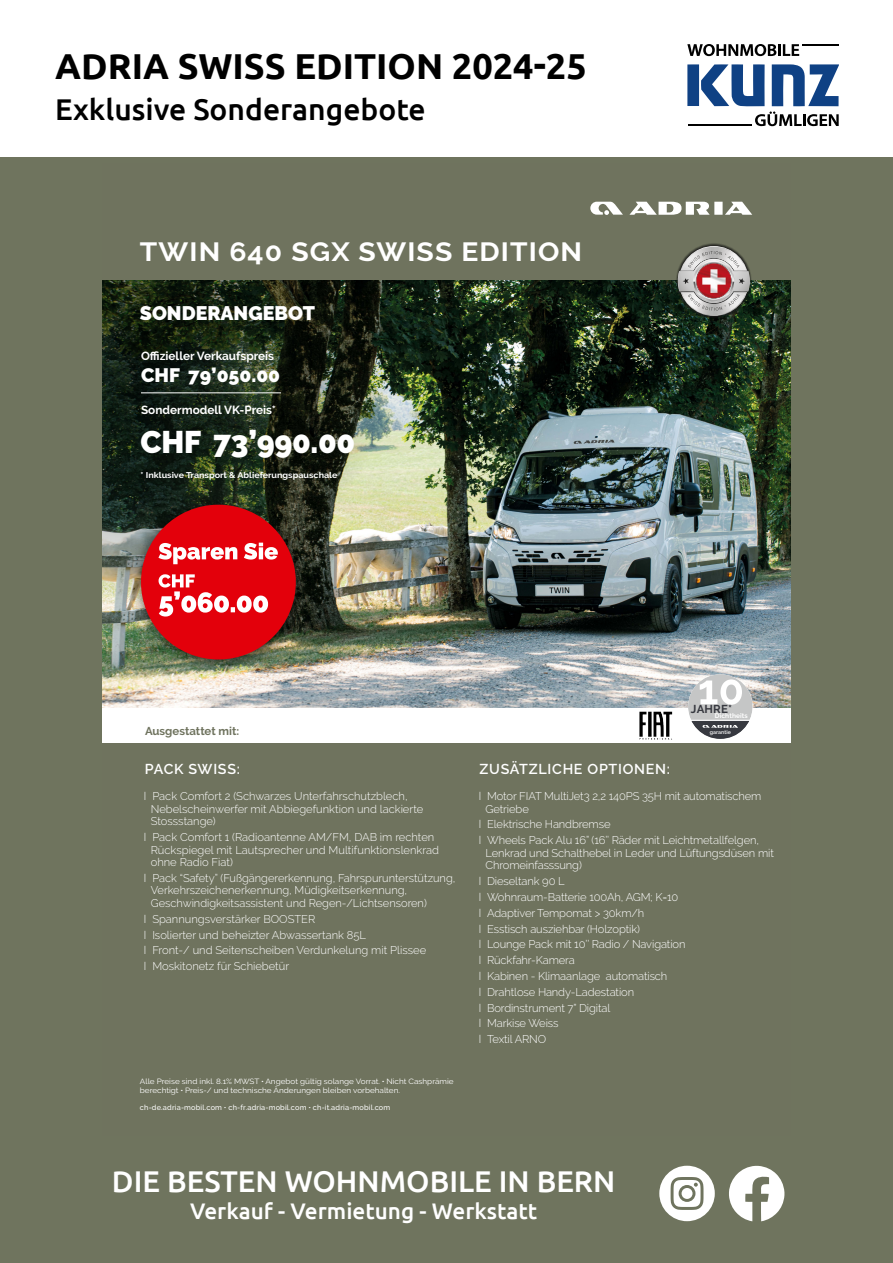
<style>
.page{position:relative;width:893px;height:1263px;background:#fff}
.page>*{position:absolute;margin:0;border:0;box-sizing:border-box;transform-origin:0 0}
.t1{font:700 36px "Ubuntu";color:#000}
.t2{font:900 31.2px "Raleway";letter-spacing:-.01em;color:#fff}
.t3{font:500 30px "Ubuntu";color:#fff}
.t4{font:500 30px "Ubuntu";color:#000}
.t5{font:700 26.25px "Raleway";letter-spacing:.04em;color:#fff;scale:1.08 1}
.t6{font:500 22.5px "Ubuntu";color:#fff}
.t7{font:900 19.5px "Raleway";color:#fff}
.t8{font:900 19.35px "Raleway";color:#fff}
.t9{font:600 14.25px "Raleway";letter-spacing:.05em;color:#fff}
.t10{font:700 11.85px "Raleway";color:#fff}
.t11{font:700 11.55px "Raleway";letter-spacing:.015em;color:#373940}
.t12{font:700 11.4px "Raleway";color:#6f735e}
.t13{font:300 11.25px/15.8px "Raleway";letter-spacing:-.01em;color:#fff}
.t14{font:700 8.4px "Raleway";color:#fff;scale:1.08 1}
.t15{font:7.65px/9.1px "Raleway";color:#fff;scale:1.08 1}
.t16{font:500 7.35px "Raleway";letter-spacing:.025em;color:#fff}
.t17{font:700 6.6px "Raleway";letter-spacing:.015em;color:#fff}
.t18{font:600 5.25px "Raleway";letter-spacing:.01em;color:#fff}
.s1{font-family:"Humanist 521 BT";font-weight:700}
</style>
<div class="page">
<div style="left:0;top:157px;width:893px;height:1106px;background:#6f745e"></div>
<img style="left:102px;top:281px;width:689px;height:427px">
<img style="left:102px;top:281px;width:289px;height:318px">
<svg style="left:590px;top:202px;width:33px;height:13px"></svg>
<svg style="left:629px;top:202px;width:123px;height:13px"></svg>
<div style="left:129px;top:493px;width:183px;height:183px;background:#000;opacity:.75"></div>
<img style="left:134px;top:498px;width:169px;height:168px">
<hr style="left:141px;top:392px;width:140px;height:1px;background:#fff">
<div style="left:102px;top:708px;width:689px;height:35px;background:#fff"></div>
<svg style="left:678px;top:247px;width:72px;height:68px;background:#a79391"></svg>
<img style="left:639px;top:711px;width:34px;height:29px">
<svg style="left:688px;top:674px;width:65px;height:65px;background:#bebfc1"></svg>
<hr style="left:802px;top:44px;width:36px;height:2px;background:#000">
<svg style="left:687px;top:64px;width:152px;height:62px"></svg>
<svg style="left:687px;top:44px;width:112px;height:12px"></svg>
<hr style="left:688px;top:124px;width:63px;height:2px;background:#000">
<svg style="left:729px;top:1166px;width:55px;height:55px"></svg>
<svg style="left:659px;top:1166px;width:56px;height:55px"></svg>
<h1 class="t1" style="left:55px;top:45px;width:195px">ADRIA SWISS</h1>
<h1 class="t1" style="left:294px;top:45px;width:294px">EDITI ON 2024-25</h1>
<h3 class="t4" style="left:55px;top:91px;width:372px">Exklusive Sonderangebote</h3>
<h3 class="t5" style="left:140px;top:237px;width:411px">TWIN 640 SGX SWISS EDITION</h3>
<h3 class="t7" style="left:140px;top:301px;width:177px">SONDERANGEBOT</h3>
<p class="t10" style="left:141px;top:349px;width:135px">Offizieller Verkaufspreis</p>
<h3 class="t8" style="left:141px;top:364px;width:141px">CHF 79’050.00</h3>
<p class="t10" style="left:141px;top:403px;width:136px">Sondermodell VK-Preis*</p>
<h2 class="t2" style="left:141px;top:424px;width:216px">CHF 73’990.00</h2>
<p class="t14" style="left:141px;top:470px;width:184px">* Inklusive Transport &amp; Ablieferungspauschale</p>
<p class="t12" style="left:145px;top:725px;width:96px">Ausgestattet mit:</p>
<p class="t9" style="left:145px;top:760px;width:97px">PACK SWISS:</p>
<p class="t13" style="left:151px;top:790px;width:274px;line-height:12.6px;text-indent:-7px">l Pack Comfort 2 (Schwarzes Unterfahrschutzblech,<br>Nebelscheinwerfer mit Abbiegefunktion und lackierte<br>Stossstange)</p>
<p class="t13" style="left:151px;top:831px;width:290px;line-height:12.6px;text-indent:-7px">l Pack Comfort 1 (Radioantenne AM/FM, DAB im rechten<br>Rückspiegel mit Lautsprecher und Multifunktionslenkrad ohne Radio Fiat)</p>
<p class="t13" style="left:151px;top:871px;width:306px;line-height:12.6px;text-indent:-7px">l Pack “Safety” (Fußgängererkennung, Fahrspurunterstützung,<br>Verkehrszeichenerkennung, Müdigkeitserkennung,<br>Geschwindigkeitsassistent und Regen-/Lichtsensoren)</p>
<p class="t13" style="left:144px;top:911px;width:284px">l Spannungsverstärker BOOSTER<br>l Isolierter und beheizter Abwassertank 85L<br>l Front-/ und Seitenscheiben Verdunkelung mit Plissee l Moskitonetz für Schiebetür</p>
<p class="t15" style="left:140px;top:1076px;width:292px">Alle Preise sind inkl. 8.1% MWST <span class="s1">·</span> Angebot gültig solange Vorrat. <span class="s1">·</span> Nicht Cashprämie berechtigt <span class="s1">·</span> Preis-/ und technische Änderungen bleiben vorbehalten.</p>
<p class="t16" style="left:140px;top:1103px;width:252px">ch-de.adria-mobil.com <span class="s1">∙</span> ch-fr.adria-mobil.com <span class="s1">∙</span> ch-it.adria-mobil.com</p>
<p class="t11" style="left:691px;top:702px;width:43px">JAHRE*</p>
<p class="t17" style="left:715px;top:712px;width:35px">Dichtheits</p>
<p class="t9" style="left:480px;top:760px;width:192px">ZUSÄTZLICHE OPTIONEN:</p>
<p class="t18" style="left:710px;top:729px;width:23px">garantie</p>
<p class="t13" style="left:485px;top:790px;width:278px;line-height:12.6px;text-indent:-7px">l Motor FIAT MultiJet3 2,2 140PS 35H mit automatischem<br>Getriebe</p>
<p class="t13" style="left:479px;top:816px;width:282px">l Elektrische Handbremse<br>l Wheels Pack Alu 16” (16’’ Räder mit Leichtmetallfelgen,</p>
<p class="t13" style="left:485px;top:846px;width:290px;line-height:12.6px">Lenkrad und Schalthebel in Leder und Lüftungsdüsen mit<br>Chromeinfasssung)</p>
<p class="t13" style="left:479px;top:873px;width:208px">l Dieseltank 90 L<br>l Wohnraum-Batterie 100Ah, AGM; K=10<br>l Adaptiver Tempomat &gt; 30km/h<br>l Esstisch ausziehbar (Holzoptik)<br>l Lounge Pack mit 10’’ Radio / Navigation l Rückfahr-Kamera<br>l Kabinen - Klimaanlage automatisch<br>l Drahtlose Handy-Ladestation<br>l Bordinstrument 7” Digital<br>l Markise Weiss<br>l Textil ARNO</p>
<h3 class="t3" style="left:112px;top:1163px;width:505px">Die besten Wohnmobile in Bern</h3>
<h3 class="t6" style="left:190px;top:1197px;width:349px">Verkauf - Vermietung - Werkstatt</h3>
</div>
